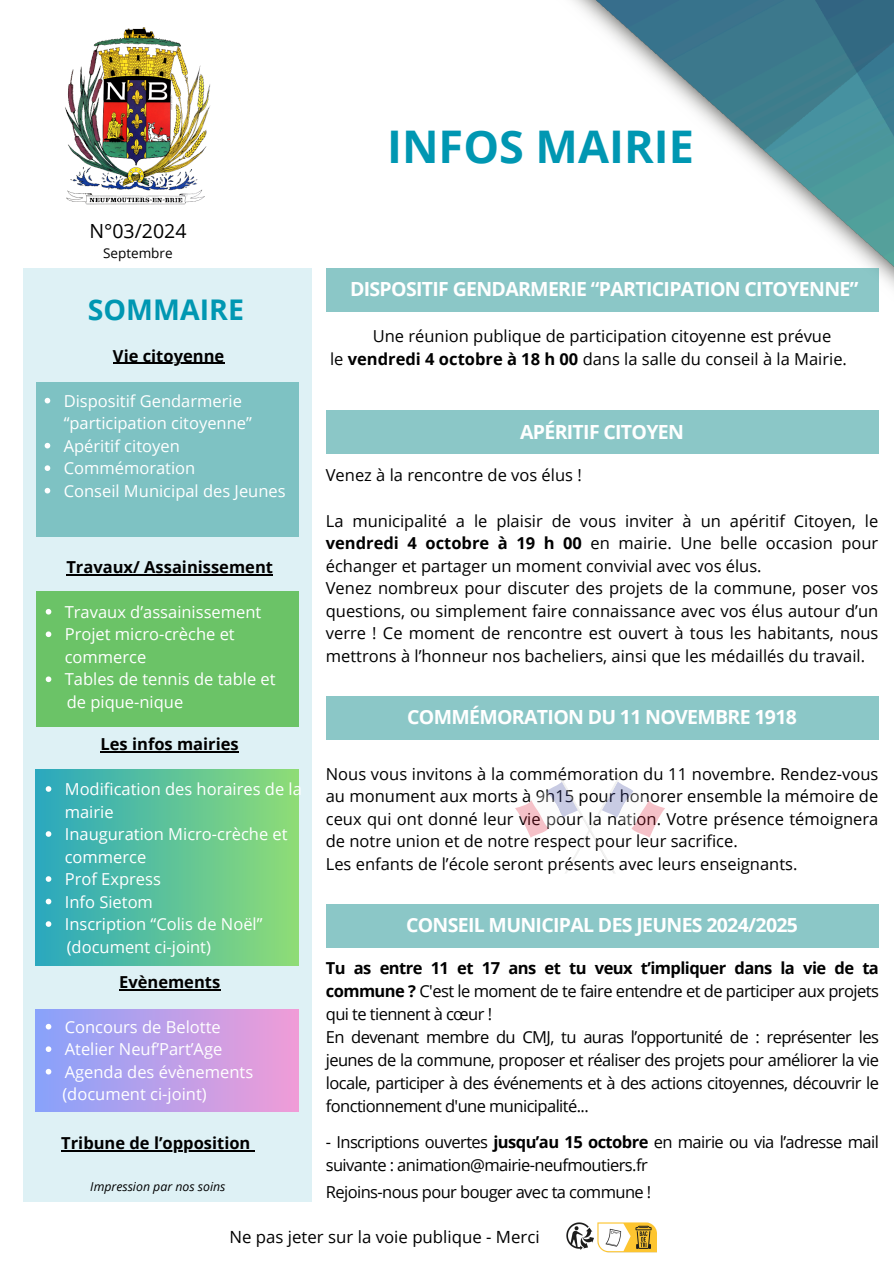
<style>
.page{position:relative;width:894px;height:1264px;background:#fff}
.page>*{position:absolute;margin:0;border:0;box-sizing:border-box;transform-origin:0 0}
.t1{font:700 45px "Open Sans";color:#0097b2}
.t2{font:700 28.5px "Open Sans";color:#0097b2}
.t3{font:700 19.5px "Open Sans";letter-spacing:-.035em;color:#fff}
.t4{font:19.5px "Open Sans";color:#000}
.t5{font:16.8px "Open Sans";color:#000}
.t6{font:16.5px/22.5px "Open Sans";color:#000}
.t7{font:16.5px/23px "Open Sans";letter-spacing:-.035em;color:#000}
.t8{font:16.5px/22.5px "Open Sans";color:#fff}
.t9{font:700 16.5px "Open Sans";color:#000}
.t10{font:13.5px "Open Sans";color:#000}
.t11{font:italic 12.3px "Open Sans";color:#000}
.s1{font-weight:700}
</style>
<div class="page">
<img style="left:65px;top:27px;width:146px;height:178px">
<div style="left:23px;top:268px;width:288px;height:933px;background:#def1f5"></div>
<div style="left:37px;top:382px;width:262px;height:154px;background:#7ec2c3"></div>
<div style="left:36px;top:769px;width:263px;height:196px;background:linear-gradient(to right,#2aa8be,#8fdc76)"></div>
<img style="left:566px;top:1222px;width:90px;height:30px">
<img style="left:485px;top:0;width:408px;height:312px">
<hr style="left:113px;top:363px;width:111px;height:1px;background:#000">
<svg style="left:45px;top:398px;width:5px;height:5px"></svg>
<svg style="left:45px;top:443px;width:5px;height:5px"></svg>
<svg style="left:45px;top:465px;width:5px;height:6px"></svg>
<svg style="left:45px;top:488px;width:5px;height:5px"></svg>
<hr style="left:100px;top:751px;width:139px;height:1px;background:#000">
<svg style="left:46px;top:786px;width:5px;height:5px"></svg>
<svg style="left:46px;top:831px;width:5px;height:5px"></svg>
<svg style="left:46px;top:876px;width:5px;height:5px"></svg>
<svg style="left:46px;top:898px;width:5px;height:6px"></svg>
<svg style="left:46px;top:921px;width:5px;height:5px"></svg>
<hr style="left:61px;top:1150px;width:189px;height:1px;background:#000">
<div style="left:36px;top:1009px;width:263px;height:102px;background:linear-gradient(to right,#88a2fb,#f09cd7)"></div>
<div style="left:326px;top:696px;width:552px;height:43px;background:#8bc7c7"></div>
<svg style="left:515px;top:775px;width:150px;height:98px"></svg>
<div style="left:326px;top:268px;width:552px;height:43px;background:#8bc7c7"></div>
<div style="left:326px;top:411px;width:552px;height:43px;background:#8bc7c7"></div>
<div style="left:326px;top:904px;width:552px;height:43px;background:#8bc7c7"></div>
<div style="left:37px;top:591px;width:262px;height:135px;background:#6bc367"></div>
<hr style="left:66px;top:574px;width:207px;height:1px;background:#000">
<svg style="left:46px;top:609px;width:5px;height:5px"></svg>
<svg style="left:46px;top:631px;width:5px;height:6px"></svg>
<svg style="left:46px;top:676px;width:5px;height:6px"></svg>
<hr style="left:119px;top:988px;width:101px;height:2px;background:#000">
<svg style="left:46px;top:1023px;width:5px;height:6px"></svg>
<svg style="left:46px;top:1046px;width:5px;height:5px"></svg>
<svg style="left:46px;top:1068px;width:5px;height:6px"></svg>
<p class="t4" style="left:89px;top:217px;width:99px">N°03/2024</p>
<p class="t10" style="left:103px;top:243px;width:71px">Septembre</p>
<h6 class="t2" style="left:88px;top:289px;width:157px">SOMMAIRE</h6>
<p class="t9" style="left:113px;top:344px;width:113px">Vie citoyenne</p>
<p class="t8" style="left:64px;top:389px;width:190px">Dispositif Gendarmerie “participation citoyenne”</p>
<h5 class="t8" style="left:64px;top:434px;width:118px">Apéritif citoyen</h5>
<p class="t8" style="left:64px;top:456px;width:133px">Commémoration</p>
<p class="t8" style="left:64px;top:479px;width:223px">Conseil Municipal des Jeunes</p>
<h1 class="t9" style="left:66px;top:555px;width:208px">Travaux/ Assainissement</h1>
<h3 class="t8" style="left:65px;top:600px;width:198px">Travaux d’assainissement</h3>
<h6 class="t8" style="left:65px;top:623px;width:171px">Projet micro-crèche et commerce</h6>
<h3 class="t8" style="left:65px;top:668px;width:212px">Tables de tennis de table et</h3>
<h6 class="t8" style="left:67px;top:690px;width:118px">de pique-nique</h6>
<p class="t9" style="left:100px;top:732px;width:140px">Les infos mairies</p>
<h6 class="t8" style="left:65px;top:777px;width:239px">Modification des horaires de la mairie</h6>
<h5 class="t8" style="left:65px;top:822px;width:224px">Inauguration Micro-crèche et commerce</h5>
<p class="t8" style="left:65px;top:867px;width:98px">Prof Express</p>
<p class="t8" style="left:65px;top:890px;width:90px">Info Sietom</p>
<p class="t8" style="left:65px;top:912px;width:199px">Inscription “Colis de Noël”</p>
<p class="t8" style="left:67px;top:935px;width:146px">(document ci-joint)</p>
<h6 class="t9" style="left:119px;top:970px;width:103px">Evènements</h6>
<h3 class="t8" style="left:65px;top:1015px;width:157px">Concours de Belotte</h3>
<h6 class="t8" style="left:65px;top:1037px;width:159px">Atelier Neuf’Part’Age</h6>
<p class="t8" style="left:65px;top:1060px;width:190px">Agenda des évènements</p>
<h3 class="t8" style="left:62px;top:1082px;width:146px">(document ci-joint)</h3>
<p class="t9" style="left:61px;top:1131px;width:191px">Tribune de l’opposition</p>
<h5 class="t11" style="left:90px;top:1178px;width:137px">Impression par nos soins</h5>
<h5 class="t1" style="left:387px;top:115px;width:308px">INFOS MAIRIE</h5>
<p class="t3" style="left:350px;top:276px;width:509px">DISPOSITIF GENDARMERIE “PARTICIPATION CITOYENNE”</p>
<p class="t6" style="left:330px;top:325px;width:518px;text-indent:43px">Une réunion publique de participation citoyenne est prévue le <span class="s1">vendredi 4 octobre à 18 h 00</span> dans la salle du conseil à la Mairie.</p>
<p class="t3" style="left:520px;top:418px;width:165px">APÉRITIF CITOYEN</p>
<p class="t6" style="left:326px;top:464px;width:257px">Venez à la rencontre de vos élus !</p>
<h6 class="t6" style="left:326px;top:509px;width:554px">La municipalité a le plaisir de vous inviter à un apéritif Citoyen, le <span class="s1">vendredi 4 octobre à 19 h 00</span> en mairie. Une belle occasion pour échanger et partager un moment convivial avec vos élus.<br>Venez nombreux pour discuter des projets de la commune, poser vos questions, ou simplement faire connaissance avec vos élus autour d’un verre ! Ce moment de rencontre est ouvert à tous les habitants, nous mettrons à l’honneur nos bacheliers, ainsi que les médaillés du travail.</h6>
<p class="t3" style="left:407px;top:703px;width:391px">COMMÉMORATION DU 11 NOVEMBRE 1918</p>
<p class="t6" style="left:326px;top:762px;width:554px">Nous vous invitons à la commémoration du 11 novembre. Rendez-vous au monument aux morts à 9h15 pour honorer ensemble la mémoire de ceux qui ont donné leur vie pour la nation. Votre présence témoignera de notre union et de notre respect pour leur sacrifice.<br>Les enfants de l’école seront présents avec leurs enseignants.</p>
<p class="t3" style="left:406px;top:911px;width:393px">CONSEIL MUNICIPAL DES JEUNES 2024/2025</p>
<h5 class="t7" style="left:326px;top:956px;width:554px"><span class="s1">Tu as entre 11 et 17 ans et tu veux t’impliquer dans la vie de ta commune ?</span> C'est le moment de te faire entendre et de participer aux projets qui te tiennent à cœur !<br>En devenant membre du CMJ, tu auras l’opportunité de : représenter les jeunes de la commune, proposer et réaliser des projets pour améliorer la vie locale, participer à des événements et à des actions citoyennes, découvrir le fonctionnement d'une municipalité...</h5>
<p class="t7" style="left:326px;top:1129px;width:554px">- Inscriptions ouvertes <span class="s1">jusqu’au 15 octobre</span> en mairie ou via l’adresse mail suivante : animation@mairie-neufmoutiers.fr</p>
<p class="t7" style="left:326px;top:1179px;width:327px">Rejoins-nous pour bouger avec ta commune !</p>
<p class="t5" style="left:229px;top:1225px;width:311px">Ne pas jeter sur la voie publique - Merci</p>
</div>
